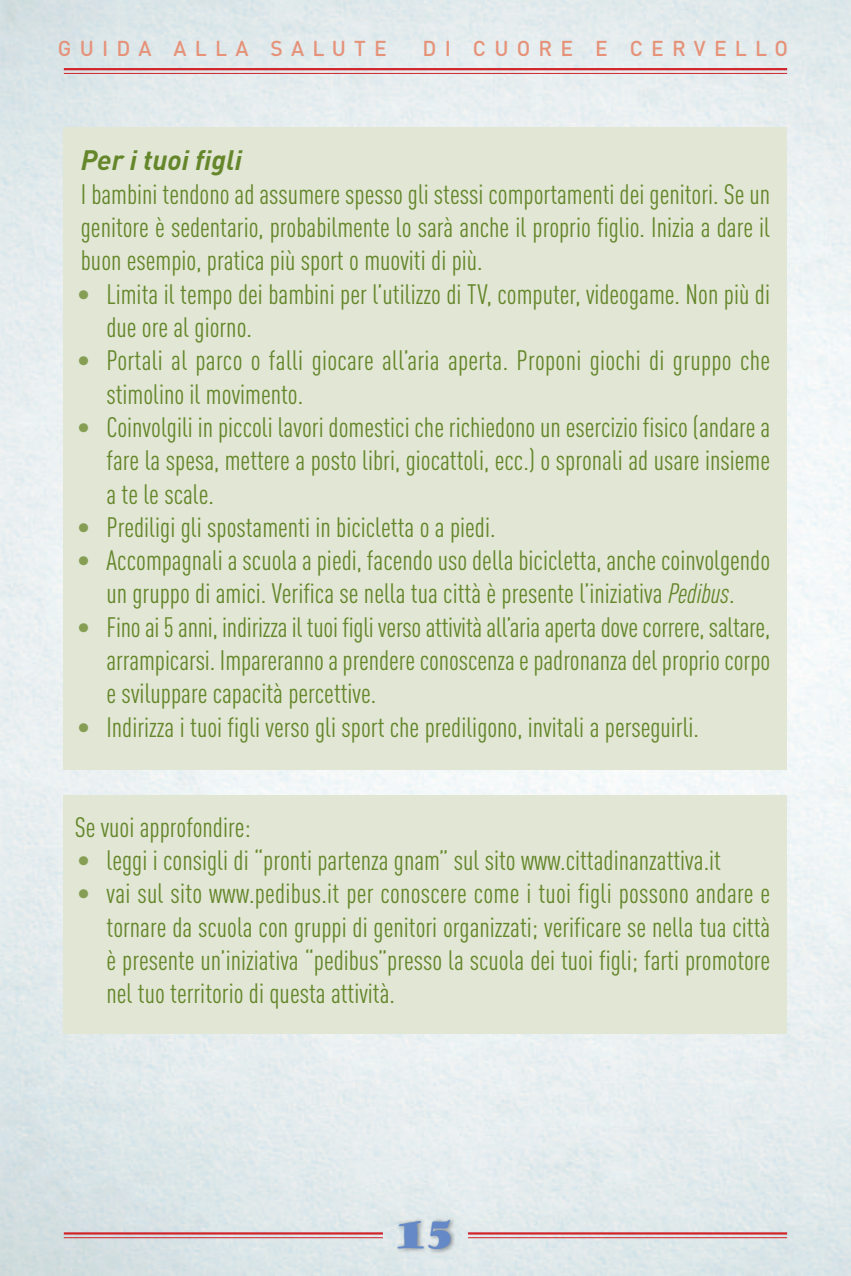
<style>
.page{position:relative;width:851px;height:1276px;background:#fff}
.page>*{position:absolute;margin:0;border:0;box-sizing:border-box;transform-origin:0 0}
.t1{font:36px "Goudy Stout";color:#6489c6}
.t2{font:condensed 27.6px/33.3px "DIN Pro";color:#65862b;text-align:justify}
.t3{font:italic 700 27.6px "DIN Pro";color:#65862b}
.t4{font:500 21.3px "DIN Pro";letter-spacing:.39em;color:#e59279}
.s1{font-weight:700;font-stretch:normal;color:#859e54}
.s2{font-style:italic}
</style>
<div class="page">
<div style="left:64px;top:795px;width:723px;height:239px;background:#e1e7d4"></div>
<div style="left:64px;top:128px;width:723px;height:642px;background:#e1e7d4"></div>
<hr style="left:64px;top:68px;width:723px;height:2px;background:#d1232a">
<hr style="left:64px;top:73px;width:723px;height:1px;background:#d1232a">
<img style="left:34px;top:1202px;width:789px;height:74px">
<hr style="left:64px;top:1232px;width:319px;height:2px;background:#d1232a">
<hr style="left:64px;top:1237px;width:319px;height:1px;background:#d1232a">
<hr style="left:468px;top:1232px;width:319px;height:2px;background:#d1232a">
<hr style="left:468px;top:1237px;width:319px;height:1px;background:#d1232a">
<p class="t4" style="left:58px;top:41px;width:330px">GUIDA ALLA SALUTE</p>
<p class="t4" style="left:422px;top:41px;width:367px">DI CUORE E CERVELLO</p>
<p class="t3" style="left:81px;top:151px;width:163px">Per i tuoi figli</p>
<p class="t2" style="left:81px;top:180px;width:690px">I bambini tendono ad assumere spesso gli stessi comportamenti dei genitori. Se un genitore è sedentario, probabilmente lo sarà anche il proprio figlio. Inizia a dare il buon esempio, pratica più sport o muoviti di più.</p>
<p class="t2" style="left:106px;top:280px;width:665px;text-indent:-30px"><span class="s1">•</span> Limita il tempo dei bambini per l’utilizzo di TV, computer, videogame. Non più di due ore al giorno.</p>
<p class="t2" style="left:106px;top:346px;width:665px;text-indent:-30px"><span class="s1">•</span> Portali al parco o falli giocare all’aria aperta. Proponi giochi di gruppo che stimolino il movimento.</p>
<p class="t2" style="left:106px;top:413px;width:665px;text-indent:-30px"><span class="s1">•</span> Coinvolgili in piccoli lavori domestici che richiedono un esercizio fisico (andare a fare la spesa, mettere a posto libri, giocattoli, ecc.) o spronali ad usare insieme a te le scale.</p>
<p class="t2" style="left:77px;top:513px;width:420px"><span class="s1">•</span> Prediligi gli spostamenti in bicicletta o a piedi.</p>
<p class="t2" style="left:77px;top:546px;width:694px;text-align:center"><span class="s1">•</span> Accompagnali a scuola a piedi, facendo uso della bicicletta, anche coinvolgendo un gruppo di amici. Verifica se nella tua città è presente l’iniziativa <span class="s2">Pedibus</span>.</p>
<p class="t2" style="left:106px;top:613px;width:665px;text-indent:-30px"><span class="s1">•</span> Fino ai 5 anni, indirizza il tuoi figli verso attività all’aria aperta dove correre, saltare, arrampicarsi. Impareranno a prendere conoscenza e padronanza del proprio corpo e sviluppare capacità percettive.</p>
<p class="t2" style="left:77px;top:713px;width:623px"><span class="s1">•</span> Indirizza i tuoi figli verso gli sport che prediligono, invitali a perseguirli.</p>
<p class="t2" style="left:75px;top:813px;width:177px">Se vuoi approfondire:</p>
<p class="t2" style="left:77px;top:846px;width:645px"><span class="s1">•</span> leggi i consigli di “pronti partenza gnam” sul sito www.cittadinanzattiva.it</p>
<p class="t2" style="left:106px;top:879px;width:665px;text-indent:-30px"><span class="s1">•</span> vai sul sito www.pedibus.it per conoscere come i tuoi figli possono andare e tornare da scuola con gruppi di genitori organizzati; verificare se nella tua città è presente un’iniziativa “pedibus”presso la scuola dei tuoi figli; farti promotore nel tuo territorio di questa attività.</p>
<h1 class="t1" style="left:396px;top:1210px;width:61px">15</h1>
</div>
